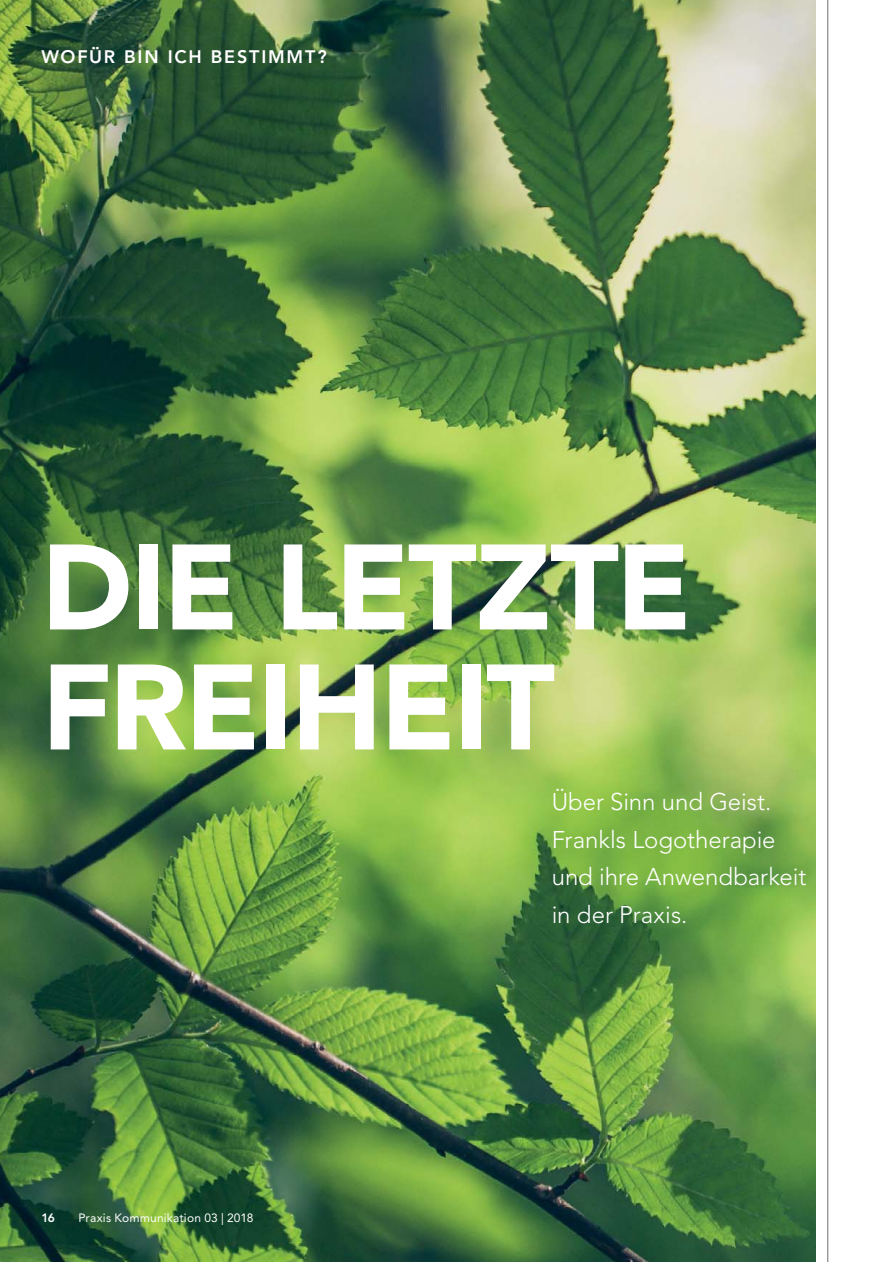
<style>
.page{position:relative;width:893px;height:1262px;background:#fff}
.page>*{position:absolute;margin:0;border:0;box-sizing:border-box;transform-origin:0 0}
.t1{font:900 120px/120px "Avenir LT Std";letter-spacing:-.02em;color:#fff}
.t2{font:300 24px/37.5px "Avenir LT Std";letter-spacing:-.005em;color:#fff}
.t3{font:800 18px "Avenir LT Std";letter-spacing:.1em;color:#fff}
.t4{font:12px "Avenir LT Std";letter-spacing:.015em;color:#fff}
.t5{font:800 12px "Avenir LT Std";color:#fff}
</style>
<div class="page">
<img style="left:0;top:0;width:815px;height:1262px">
<hr style="left:827px;top:0;width:1px;height:1262px;background:#6d6e70">
<p class="t3" style="left:41px;top:48px;width:287px">WOFÜR BIN ICH BESTIMMT?</p>
<h1 class="t1" style="left:41px;top:533px;width:652px">DIE LETZTE<br>FREIHEIT</h1>
<p class="t2" style="left:552px;top:784px;width:256px">Über Sinn und Geist.<br>Frankls Logotherapie und ihre Anwendbarkeit in der Praxis.</p>
<p class="t5" style="left:41px;top:1212px;width:15px">16</p>
<p class="t4" style="left:78px;top:1212px;width:177px">Praxis Kommunikation 03 | 2018</p>
</div>
